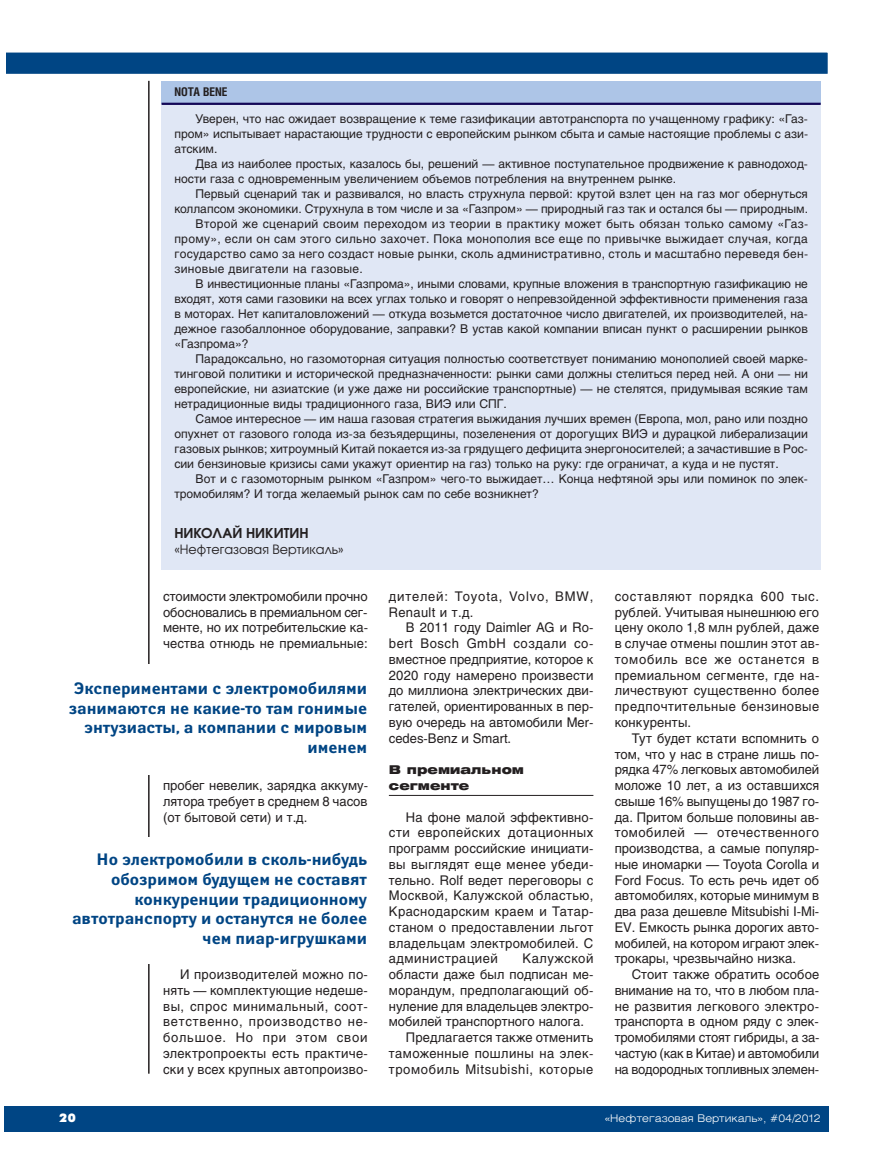
<style>
.page{position:relative;width:893px;height:1170px;background:#fff}
.page>*{position:absolute;margin:0;border:0;box-sizing:border-box;transform-origin:0 0}
.t1{font:700 16.5px/19.8px "Yanus C";color:#004584;text-align:right}
.t2{font:600 13.5px "Avant Garde Gothic C";letter-spacing:.005em;color:#231f20}
.t3{font:13.2px/15.8px "Helios";letter-spacing:.01em;color:#231f20;text-align:justify}
.t4{font:13.2px/15.8px "Helios";letter-spacing:.065em;color:#231f20}
.t5{font:13.2px "Helios";letter-spacing:.05em;color:#231f20}
.t6{font:13.2px "Helios";letter-spacing:.03em;color:#231f20}
.t7{font:13.2px "Helios";letter-spacing:.04em;color:#231f20}
.t8{font:12.75px "Avant Garde Gothic C";letter-spacing:.005em;color:#231f20}
.t9{font:12px/15px "Helios";color:#231f20;text-align:justify}
.t10{font:12px "Helios";letter-spacing:.025em;color:#231f20}
.t11{font:900 12px/15.8px "Helios Ext";letter-spacing:.005em;color:#231f20}
.t12{font:700 12px "Helios Cond";color:#231f20}
.t13{font:12px "Futura Futuris XC";color:#fff}
.t14{font:300 10.5px "Helios Ext";color:#fff}
</style>
<div class="page">
<hr style="left:389px;top:795px;width:204px;height:1px;background:#231f20">
<hr style="left:148px;top:81px;width:2px;height:992px;background:#231f20">
<div style="left:162px;top:104px;width:659px;height:465px;background:#e0e7f5"></div>
<div style="left:162px;top:81px;width:659px;height:23px;background:#adc5e7"></div>
<hr style="left:162px;top:103px;width:659px;height:2px;background:#140858">
<div style="left:55px;top:664px;width:312px;height:110px;background:#fff"></div>
<div style="left:55px;top:837px;width:312px;height:126px;background:#fff"></div>
<div style="left:4px;top:1106px;width:825px;height:25px;background:#004584"></div>
<div style="left:6px;top:53px;width:822px;height:21px;background:#004584"></div>
<div style="left:4px;top:51px;width:825px;height:24px;border:2px solid #fff"></div>
<p class="t12" style="left:174px;top:87px;width:55px">NOTA BENE</p>
<p class="t9" style="left:174px;top:112px;width:635px;text-indent:21px">Уверен, что нас ожидает возвращение к теме газификации автотранспорта по учащенному графику: «Газ&shy;пром» испытывает нарастающие трудности с европейским рынком сбыта и самые настоящие проблемы с ази&shy;атским.</p>
<p class="t9" style="left:174px;top:157px;width:635px;text-indent:21px">Два из наиболее простых, казалось бы, решений — активное поступательное продвижение к равнодоход&shy;ности газа с одновременным увеличением объемов потребления на внутреннем рынке.</p>
<p class="t9" style="left:196px;top:187px;width:614px">Первый сценарий так и развивался, но власть струхнула первой: крутой взлет цен на газ мог обернуться</p>
<p class="t9" style="left:174px;top:202px;width:635px">коллапсом экономики. Струхнула в том числе и за «Газпром» — природный газ так и остался бы — природным.</p>
<p class="t10" style="left:196px;top:219px;width:614px">Второй же сценарий своим переходом из теории в практику может быть обязан только самому «Газ-</p>
<p class="t10" style="left:174px;top:234px;width:635px">прому», если он сам этого сильно захочет. Пока монополия все еще по привычке выжидает случая, когда</p>
<p class="t10" style="left:174px;top:249px;width:635px">государство само за него создаст новые рынки, сколь административно, столь и масштабно переведя бен-</p>
<p class="t10" style="left:174px;top:264px;width:190px">зиновые двигатели на газовые.</p>
<p class="t9" style="left:196px;top:277px;width:614px">В инвестиционные планы «Газпрома», иными словами, крупные вложения в транспортную газификацию не</p>
<p class="t9" style="left:174px;top:292px;width:635px">входят, хотя сами газовики на всех углах только и говорят о непревзойденной эффективности применения газа</p>
<p class="t9" style="left:174px;top:307px;width:635px">в моторах. Нет капиталовложений — откуда возьмется достаточное число двигателей, их производителей, на-</p>
<p class="t9" style="left:174px;top:322px;width:635px">дежное газобаллонное оборудование, заправки? В устав какой компании вписан пункт о расширении рынков</p>
<p class="t9" style="left:174px;top:337px;width:76px">«Газпрома»?</p>
<p class="t9" style="left:196px;top:352px;width:614px">Парадоксально, но газомоторная ситуация полностью соответствует пониманию монополией своей марке-</p>
<p class="t9" style="left:174px;top:367px;width:635px">тинговой политики и исторической предназначенности: рынки сами должны стелиться перед ней. А они — ни</p>
<p class="t9" style="left:174px;top:382px;width:635px">европейские, ни азиатские (и уже даже ни российские транспортные) — не стелятся, придумывая всякие там</p>
<p class="t9" style="left:174px;top:397px;width:334px">нетрадиционные виды традиционного газа, ВИЭ или СПГ.</p>
<p class="t9" style="left:196px;top:412px;width:614px">Самое интересное — им наша газовая стратегия выжидания лучших времен (Европа, мол, рано или поздно</p>
<p class="t9" style="left:174px;top:427px;width:635px">опухнет от газового голода из-за безъядерщины, позеленения от дорогущих ВИЭ и дурацкой либерализации</p>
<p class="t9" style="left:174px;top:442px;width:635px">газовых рынков; хитроумный Китай покается из-за грядущего дефицита энергоносителей; а зачастившие в Рос-</p>
<p class="t9" style="left:174px;top:457px;width:606px">сии бензиновые кризисы сами укажут ориентир на газ) только на руку: где ограничат, а куда и не пустят.</p>
<p class="t9" style="left:196px;top:472px;width:614px">Вот и с газомоторным рынком «Газпром» чего-то выжидает… Конца нефтяной эры или поминок по элек-</p>
<p class="t9" style="left:174px;top:487px;width:366px">тромобилям? И тогда желаемый рынок сам по себе возникнет?</p>
<p class="t2" style="left:174px;top:528px;width:136px">НИКОЛАЙ НИКИТИН</p>
<p class="t8" style="left:174px;top:544px;width:171px">«Нефтегазовая Вертикаль»</p>
<p class="t3" style="left:163px;top:589px;width:207px">стоимости электромобили прочно обосновались в премиальном сег&shy;менте, но их потребительские ка&shy;чества отнюдь не премиальные:</p>
<p class="t1" style="left:69px;top:679px;width:300px">Экспериментами с электромобилями занимаются не какие-то там гонимые энтузиасты, а компании с мировым именем</p>
<p class="t3" style="left:163px;top:778px;width:206px">пробег невелик, зарядка аккуму&shy;лятора требует в среднем 8 часов (от бытовой сети) и т.д.</p>
<p class="t1" style="left:72px;top:850px;width:297px">Но электромобили в сколь-нибудь обозримом будущем не составят конкуренции традиционному автотранспорту и останутся не более чем пиар-игрушками</p>
<p class="t3" style="left:163px;top:967px;width:206px;text-indent:17px">И производителей можно по&shy;нять — комплектующие недеше&shy;вы, спрос минимальный, соот&shy;ветственно, производство не&shy;большое. Но при этом свои электропроекты есть практиче&shy;ски у всех крупных автопроизво-</p>
<p class="t4" style="left:389px;top:589px;width:206px">дителей: Toyota, Volvo, BMW,<br>Renault и т.д.</p>
<p class="t3" style="left:389px;top:621px;width:206px;text-indent:17px">В 2011 году Daimler AG и Ro&shy;bert Bosch GmbH создали со&shy;вместное предприятие, которое к 2020 году намерено произвести до миллиона электрических дви&shy;гателей, ориентированных в пер&shy;вую очередь на автомобили Mer&shy;cedes-Benz и Smart.</p>
<p class="t11" style="left:389px;top:763px;width:137px">В премиальном сегменте</p>
<p class="t3" style="left:389px;top:810px;width:206px;text-indent:17px">На фоне малой эффективно&shy;сти европейских дотационных программ российские инициати&shy;вы выглядят еще менее убеди&shy;тельно. Rolf ведет переговоры с Москвой, Калужской областью, Краснодарским краем и Татар&shy;станом о предоставлении льгот владельцам электромобилей. С администрацией</p>
<p class="t7" style="left:522px;top:953px;width:72px">Калужской</p>
<p class="t3" style="left:389px;top:967px;width:206px">области даже был подписан ме-</p>
<p class="t3" style="left:389px;top:983px;width:206px">морандум, предполагающий об-</p>
<p class="t3" style="left:389px;top:999px;width:206px">нуление для владельцев электро-</p>
<p class="t3" style="left:389px;top:1015px;width:197px">мобилей транспортного налога.</p>
<p class="t3" style="left:406px;top:1030px;width:189px">Предлагается также отменить</p>
<p class="t6" style="left:389px;top:1048px;width:206px">таможенные пошлины на элек-</p>
<p class="t5" style="left:389px;top:1063px;width:206px">тромобиль Mitsubishi, которые</p>
<p class="t3" style="left:615px;top:589px;width:206px">составляют порядка 600 тыс. рублей. Учитывая нынешнюю его цену около 1,8 млн рублей, даже в случае отмены пошлин этот ав&shy;томобиль все же останется в премиальном сегменте, где на&shy;личествуют существенно более предпочтительные бензиновые конкуренты.</p>
<p class="t3" style="left:615px;top:731px;width:206px;text-indent:17px">Тут будет кстати вспомнить о том, что у нас в стране лишь по&shy;рядка 47% легковых автомобилей моложе 10 лет, а из оставшихся свыше 16% выпущены до 1987 го&shy;да. Притом больше половины ав&shy;томобилей — отечественного производства, а самые популяр&shy;ные иномарки — Toyota Corolla и Ford Focus. То есть речь идет об автомобилях, которые минимум в два раза дешевле Mitsubishi I-Mi-EV. Емкость рынка дорогих авто&shy;мобилей, на котором играют элек&shy;трокары, чрезвычайно низка.</p>
<p class="t3" style="left:615px;top:967px;width:206px;text-indent:17px">Стоит также обратить особое внимание на то, что в любом пла&shy;не развития легкового электро&shy;транспорта в одном ряду с элек&shy;тромобилями стоят гибриды, а за&shy;частую (как в Китае) и автомобили на водородных топливных элемен-</p>
<p class="t13" style="left:59px;top:1113px;width:18px">20</p>
<p class="t14" style="left:605px;top:1113px;width:217px">«Нефтегазовая Вертикаль», #04/2012</p>
</div>
